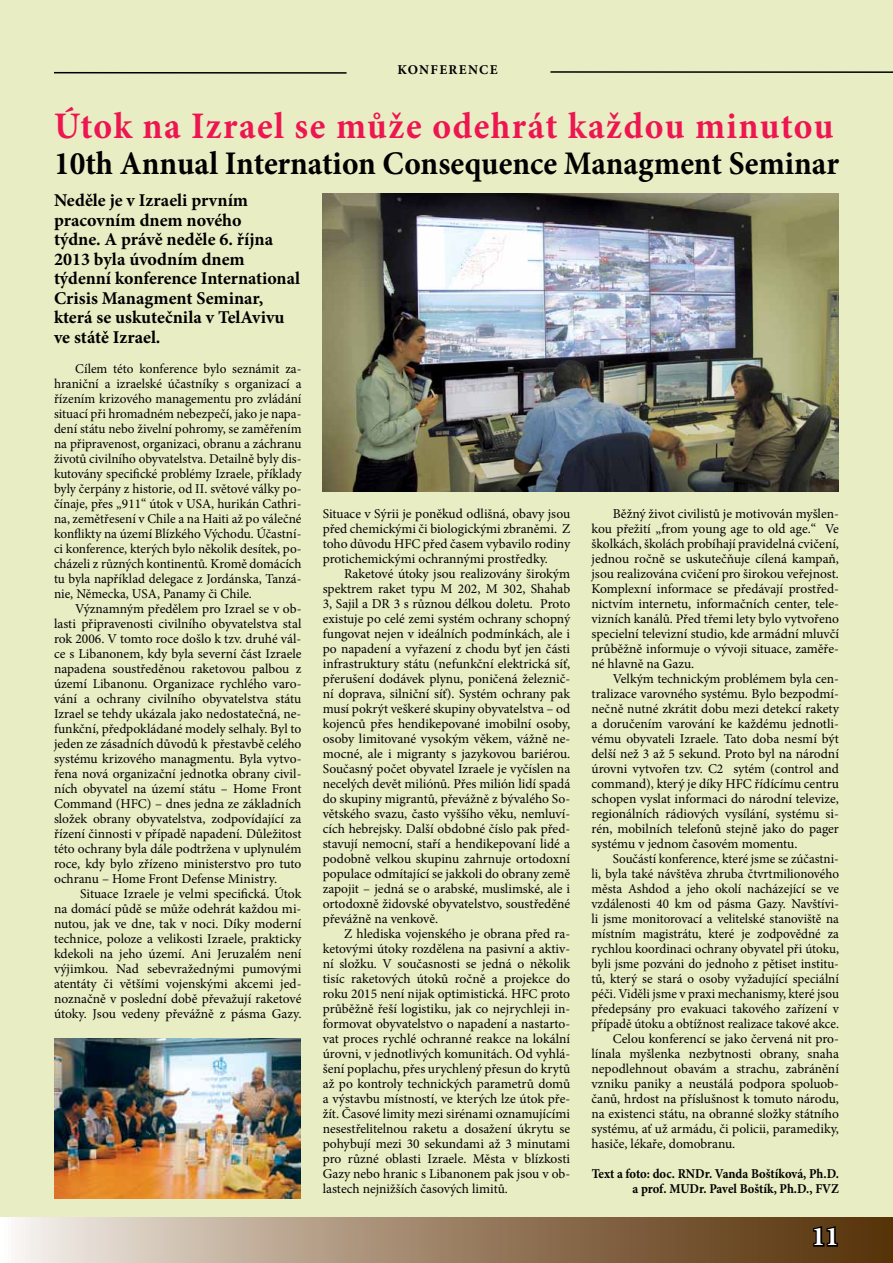
<style>
.page{position:relative;width:893px;height:1263px;background:#fff}
.page>*{position:absolute;margin:0;border:0;box-sizing:border-box;transform-origin:0 0}
.t1{font:700 37.5px "Minion Pro";letter-spacing:.04em;color:#ed1651;scale:.95 1}
.t2{font:700 33px "Minion Pro";color:#000;scale:.95 1}
.t3{font:700 27px "Minion Pro";color:#fff}
.t4{font:700 18px/19.5px "Minion Pro";color:#000}
.t5{font:13.5px/15px "Minion Pro";color:#000;text-align:justify}
.t6{font:700 13.5px/15px "Minion Pro";color:#000;text-align:right;scale:.93 1}
.t7{font:700 13.5px "Minion Pro";letter-spacing:.1em;color:#000}
</style>
<div class="page">
<div style="left:0;top:0;width:893px;height:1231px;background:#e9edc4"></div>
<svg style="left:0;top:1218px;width:893px;height:45px;background:#a18970"></svg>
<svg style="left:811px;top:1224px;width:28px;height:24px"></svg>
<hr style="left:54px;top:72px;width:293px;height:2px;background:#000">
<hr style="left:550px;top:71px;width:343px;height:2px;background:#000">
<img style="left:323px;top:193px;width:516px;height:299px">
<img style="left:54px;top:1038px;width:247px;height:160px">
<p class="t7" style="left:397px;top:60px;width:102px">KONFERENCE</p>
<h1 class="t1" style="left:54px;top:99px;width:822px">Útok na Izrael se může odehrát každou minutou</h1>
<h2 class="t2" style="left:54px;top:140px;width:828px">10th Annual Internation Consequence Managment Seminar</h2>
<h3 class="t4" style="left:54px;top:191px;width:248px">Neděle je v Izraeli prvním pracovním dnem nového<br>týdne. A právě neděle 6. října<br>2013 byla úvodním dnem týdenní konference International<br>Crisis Managment Seminar, která se uskutečnila v TelAvivu ve státě Izrael.</h3>
<p class="t5" style="left:54px;top:361px;width:249px;text-indent:21px">Cílem této konference bylo seznámit za&shy;hraniční a izraelské účastníky s organizací a řízením krizového managementu pro zvládání situací při hromadném nebezpečí, jako je napa&shy;dení státu nebo živelní pohromy, se zaměřením na připravenost, organizaci, obranu a záchranu životů civilního obyvatelstva. Detailně byly dis&shy;kutovány specifické problémy Izraele, příklady byly čerpány z historie, od II. světové války po&shy;čínaje, přes „911“ útok v USA, hurikán Cathri&shy;na, zemětřesení v Chile a na Haiti až po válečné konflikty na území Blízkého Východu. Účastní&shy;ci konference, kterých bylo několik desítek, po&shy;cházeli z různých kontinentů. Kromě domácích tu byla například delegace z Jordánska, Tanzá&shy;nie, Německa, USA, Panamy či Chile.</p>
<p class="t5" style="left:54px;top:601px;width:249px;text-indent:21px">Významným předělem pro Izrael se v ob&shy;lasti připravenosti civilního obyvatelstva stal rok 2006. V tomto roce došlo k tzv. druhé vál&shy;ce s Libanonem, kdy byla severní část Izraele napadena soustředěnou raketovou palbou z území Libanonu. Organizace rychlého varo&shy;vání a ochrany civilního obyvatelstva státu Izrael se tehdy ukázala jako nedostatečná, ne&shy;funkční, předpokládané modely selhaly. Byl to jeden ze zásadních důvodů k přestavbě celého systému krizového managmentu. Byla vytvo&shy;řena nová organizační jednotka obrany civil&shy;ních obyvatel na území státu – Home Front Command (HFC) – dnes jedna ze základních složek obrany obyvatelstva, zodpovídající za řízení činnosti v případě napadení. Důležitost této ochrany byla dále podtržena v uplynulém roce, kdy bylo zřízeno ministerstvo pro tuto ochranu – Home Front Defense Ministry.</p>
<p class="t5" style="left:54px;top:886px;width:249px;text-indent:26px">Situace Izraele je velmi specifická. Útok na domácí půdě se může odehrát každou mi&shy;nutou, jak ve dne, tak v noci. Díky moderní technice, poloze a velikosti Izraele, prakticky kdekoli na jeho území. Ani Jeruzalém není výjimkou. Nad sebevražednými pumovými atentáty či většími vojenskými akcemi jed&shy;noznačně v poslední době převažují raketové útoky. Jsou vedeny převážně z pásma Gazy.</p>
<p class="t5" style="left:591px;top:506px;width:249px;text-indent:21px">Běžný život civilistů je motivován myšlen&shy;kou přežití „from young age to old age.“ Ve školkách, školách probíhají pravidelná cvičení, jednou ročně se uskutečňuje cílená kampaň, jsou realizována cvičení pro širokou veřejnost.<br>Komplexní informace se předávají prostřed&shy;nictvím internetu, informačních center, tele&shy;vizních kanálů. Před třemi lety bylo vytvořeno specielní televizní studio, kde armádní mluvčí průběžně informuje o vývoji situace, zaměře&shy;né hlavně na Gazu.</p>
<p class="t5" style="left:591px;top:671px;width:249px;text-indent:21px">Velkým technickým problémem byla cen&shy;tralizace varovného systému. Bylo bezpodmí&shy;nečně nutné zkrátit dobu mezi detekcí rakety a doručením varování ke každému jednotli&shy;vému obyvateli Izraele. Tato doba nesmí být delší než 3 až 5 sekund. Proto byl na národní úrovni vytvořen tzv. C2 sytém (control and command), který je díky HFC řídícímu centru schopen vyslat informaci do národní televize, regionálních rádiových vysílání, systému si&shy;rén, mobilních telefonů stejně jako do pager systému v jednom časovém momentu.</p>
<p class="t5" style="left:613px;top:851px;width:228px">Součástí konference, které jsme se zúčastni-</p>
<p class="t5" style="left:591px;top:866px;width:249px">li, byla také návštěva zhruba čtvrtmilionového</p>
<p class="t5" style="left:591px;top:881px;width:249px">města Ashdod a jeho okolí nacházející se ve</p>
<p class="t5" style="left:591px;top:896px;width:249px">vzdálenosti 40 km od pásma Gazy. Navštívi-</p>
<p class="t5" style="left:591px;top:911px;width:249px">li jsme monitorovací a velitelské stanoviště na</p>
<p class="t5" style="left:591px;top:926px;width:249px">místním magistrátu, které je zodpovědné za</p>
<p class="t5" style="left:591px;top:941px;width:249px">rychlou koordinaci ochrany obyvatel při útoku,</p>
<p class="t5" style="left:591px;top:956px;width:249px">byli jsme pozváni do jednoho z pětiset institu-</p>
<p class="t5" style="left:591px;top:971px;width:249px">tů, který se stará o osoby vyžadující speciální</p>
<p class="t5" style="left:591px;top:986px;width:249px">péči. Viděli jsme v praxi mechanismy, které jsou</p>
<p class="t5" style="left:591px;top:1001px;width:249px">předepsány pro evakuaci takového zařízení v</p>
<p class="t5" style="left:591px;top:1016px;width:249px">případě útoku a obtížnost realizace takové akce.</p>
<p class="t5" style="left:613px;top:1031px;width:228px">Celou konferencí se jako červená nit pro-</p>
<p class="t5" style="left:591px;top:1046px;width:249px">línala myšlenka nezbytnosti obrany, snaha</p>
<p class="t5" style="left:591px;top:1061px;width:249px">nepodlehnout obavám a strachu, zabránění</p>
<p class="t5" style="left:591px;top:1076px;width:249px">vzniku paniky a neustálá podpora spoluob-</p>
<p class="t5" style="left:591px;top:1091px;width:249px">čanů, hrdost na příslušnost k tomuto národu,</p>
<p class="t5" style="left:591px;top:1106px;width:249px">na existenci státu, na obranné složky státního</p>
<p class="t5" style="left:591px;top:1121px;width:249px">systému, ať už armádu, či policii, paramediky,</p>
<p class="t5" style="left:591px;top:1136px;width:145px">hasiče, lékaře, domobranu.</p>
<p class="t6" style="left:592px;top:1166px;width:267px">Text a foto: doc. RNDr. Vanda Boštíková, Ph.D. a prof. MUDr. Pavel Boštík, Ph.D., FVZ</p>
<p class="t5" style="left:323px;top:506px;width:249px">Situace v Sýrii je poněkud odlišná, obavy jsou před chemickými či biologickými zbraněmi. Z toho důvodu HFC před časem vybavilo rodiny protichemickými ochrannými prostředky.</p>
<p class="t5" style="left:323px;top:566px;width:249px;text-indent:21px">Raketové útoky jsou realizovány širokým spektrem raket typu M 202, M 302, Shahab 3, Sajil a DR 3 s různou délkou doletu. Proto existuje po celé zemi systém ochrany schopný fungovat nejen v ideálních podmínkách, ale i po napadení a vyřazení z chodu byť jen části infrastruktury státu (nefunkční elektrická síť, přerušení dodávek plynu, poničená železnič&shy;ní doprava, silniční síť). Systém ochrany pak musí pokrýt veškeré skupiny obyvatelstva – od kojenců přes hendikepované imobilní osoby, osoby limitované vysokým věkem, vážně ne&shy;mocné, ale i migranty s jazykovou bariérou.<br>Současný počet obyvatel Izraele je vyčíslen na necelých devět miliónů. Přes milión lidí spadá do skupiny migrantů, převážně z bývalého So&shy;větského svazu, často vyššího věku, nemluví&shy;cích hebrejsky. Další obdobné číslo pak před&shy;stavují nemocní, staří a hendikepovaní lidé a podobně velkou skupinu zahrnuje ortodoxní populace odmítající se jakkoli do obrany země zapojit – jedná se o arabské, muslimské, ale i ortodoxně židovské obyvatelstvo, soustředěné převážně na venkově.</p>
<p class="t5" style="left:323px;top:926px;width:249px;text-indent:21px">Z hlediska vojenského je obrana před ra&shy;ketovými útoky rozdělena na pasivní a aktiv&shy;ní složku. V současnosti se jedná o několik tisíc raketových útoků ročně a projekce do roku 2015 není nijak optimistická. HFC proto průběžně řeší logistiku, jak co nejrychleji in&shy;formovat obyvatelstvo o napadení a nastarto&shy;vat proces rychlé ochranné reakce na lokální úrovni, v jednotlivých komunitách. Od vyhlá&shy;šení poplachu, přes urychlený přesun do krytů až po kontroly technických parametrů domů a výstavbu místností, ve kterých lze útok pře&shy;žít. Časové limity mezi sirénami oznamujícími nesestřelitelnou raketu a dosažení úkrytu se pohybují mezi 30 sekundami až 3 minutami pro různé oblasti Izraele. Města v blízkosti Gazy nebo hranic s Libanonem pak jsou v ob&shy;lastech nejnižších časových limitů.</p>
<h3 class="t3" style="left:812px;top:1217px;width:28px">11</h3>
</div>
